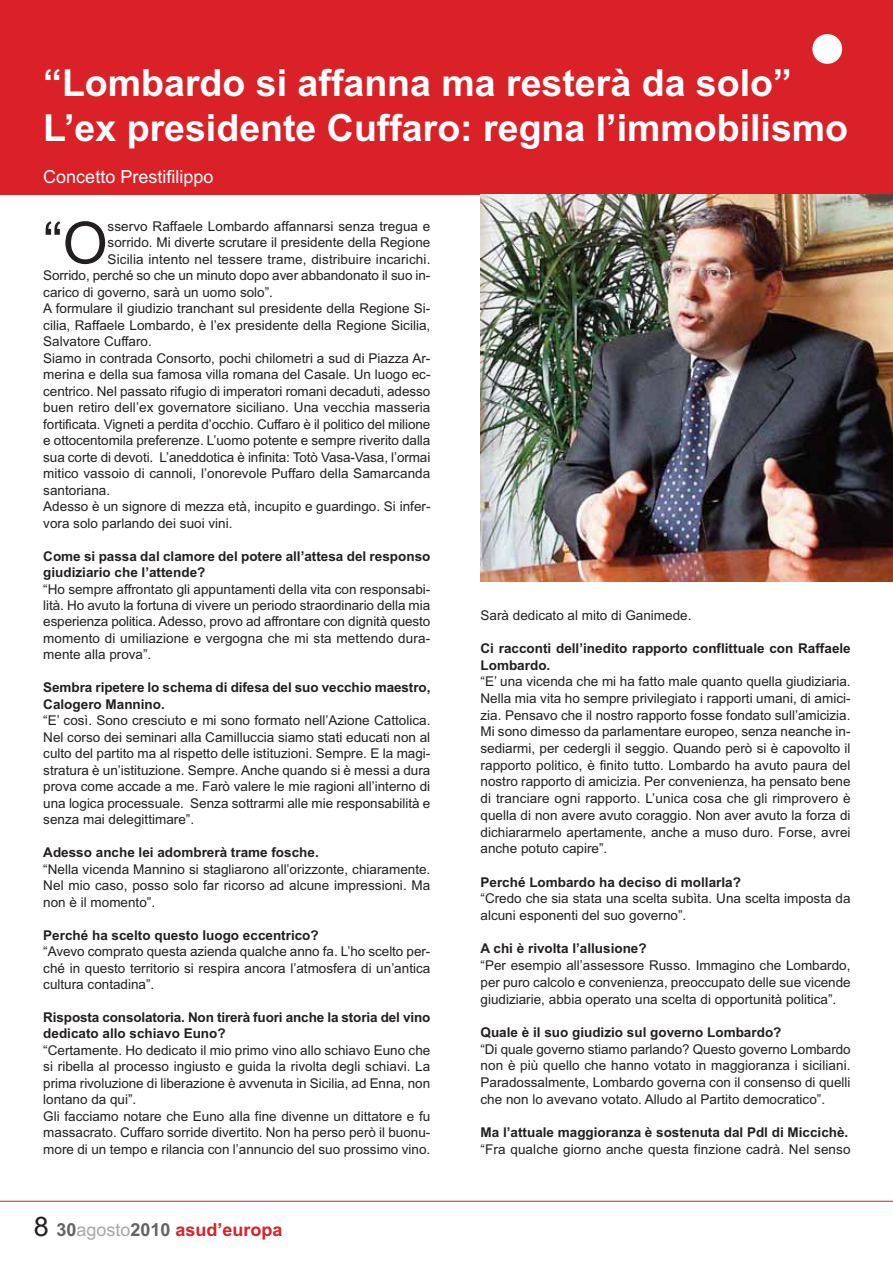
<style>
.page{position:relative;width:893px;height:1263px;background:#fff}
.page>*{position:absolute;margin:0;border:0;box-sizing:border-box;transform-origin:0 0}
.t1{font:57.9px "Arial";color:#231f20}
.t2{font:700 37.5px/45px "Arial";color:#fff}
.t3{font:700 18px "Arial";color:#da2128}
.t4{font:18px "Arial";color:#fff}
.t5{font:13.5px/16.5px "Arial";color:#231f20;text-align:justify}
.t6{font:700 13.5px/16.5px "Arial";color:#231f20}
.s1{font-weight:400;font-size:27px;color:#231f20}
.s2{color:#656262}
.s3{font-weight:400;color:#a9a7a6}
</style>
<div class="page">
<div style="left:0;top:0;width:892px;height:194px;background:#da2128"></div>
<div style="left:812px;top:34px;width:30px;height:30px;background:#fff;border-radius:50%"></div>
<hr style="left:0;top:1201px;width:892px;height:1px;background:#da2128">
<img style="left:480px;top:194px;width:412px;height:388px">
<h2 class="t2" style="left:43px;top:64px;width:806px">“Lombardo si affanna ma resterà da solo”<br>L’ex presidente Cuffaro: regna l’immobilismo</h2>
<h3 class="t4" style="left:43px;top:170px;width:172px">Concetto Prestifilippo</h3>
<h1 class="t1" style="left:43px;top:222px;width:66px">“O</h1>
<p class="t5" style="left:108px;top:219px;width:324px">sservo Raffaele Lombardo affannarsi senza tregua e</p>
<p class="t5" style="left:108px;top:236px;width:324px">sorrido. Mi diverte scrutare il presidente della Regione</p>
<p class="t5" style="left:108px;top:252px;width:324px">Sicilia intento nel tessere trame, distribuire incarichi.</p>
<p class="t5" style="left:43px;top:269px;width:388px">Sorrido, perché so che un minuto dopo aver abbandonato il suo in-</p>
<p class="t5" style="left:43px;top:285px;width:231px">carico di governo, sarà un uomo solo”.</p>
<p class="t5" style="left:43px;top:302px;width:388px">A formulare il giudizio tranchant sul presidente della Regione Si-</p>
<p class="t5" style="left:43px;top:318px;width:388px">cilia, Raffaele Lombardo, è l’ex presidente della Regione Sicilia,</p>
<p class="t5" style="left:43px;top:335px;width:110px">Salvatore Cuffaro.</p>
<p class="t5" style="left:43px;top:351px;width:388px">Siamo in contrada Consorto, pochi chilometri a sud di Piazza Ar-</p>
<p class="t5" style="left:43px;top:368px;width:389px">merina e della sua famosa villa romana del Casale. Un luogo ec-</p>
<p class="t5" style="left:43px;top:384px;width:388px">centrico. Nel passato rifugio di imperatori romani decaduti, adesso</p>
<p class="t5" style="left:43px;top:401px;width:388px">buen retiro dell’ex governatore siciliano. Una vecchia masseria</p>
<p class="t5" style="left:43px;top:417px;width:388px">fortificata. Vigneti a perdita d’occhio. Cuffaro è il politico del milione</p>
<p class="t5" style="left:43px;top:434px;width:388px">e ottocentomila preferenze. L’uomo potente e sempre riverito dalla</p>
<p class="t5" style="left:43px;top:450px;width:388px">sua corte di devoti. L’aneddotica è infinita: Totò Vasa-Vasa, l’ormai</p>
<p class="t5" style="left:43px;top:467px;width:388px">mitico vassoio di cannoli, l’onorevole Puffaro della Samarcanda</p>
<p class="t5" style="left:43px;top:483px;width:68px">santoriana.</p>
<p class="t5" style="left:43px;top:499px;width:389px">Adesso è un signore di mezza età, incupito e guardingo. Si infer-</p>
<p class="t5" style="left:43px;top:516px;width:191px">vora solo parlando dei suoi vini.</p>
<p class="t6" style="left:43px;top:549px;width:388px">Come si passa dal clamore del potere all’attesa del responso giudiziario che l’attende?</p>
<p class="t5" style="left:43px;top:582px;width:388px">“Ho sempre affrontato gli appuntamenti della vita con responsabi&shy;lità. Ho avuto la fortuna di vivere un periodo straordinario della mia esperienza politica. Adesso, provo ad affrontare con dignità questo momento di umiliazione e vergogna che mi sta mettendo dura&shy;mente alla prova”.</p>
<p class="t6" style="left:43px;top:681px;width:388px">Sembra ripetere lo schema di difesa del suo vecchio maestro,<br>Calogero Mannino.</p>
<p class="t5" style="left:43px;top:714px;width:388px">“E’ così. Sono cresciuto e mi sono formato nell’Azione Cattolica.<br>Nel corso dei seminari alla Camilluccia siamo stati educati non al culto del partito ma al rispetto delle istituzioni. Sempre. E la magi&shy;stratura è un’istituzione. Sempre. Anche quando si è messi a dura prova come accade a me. Farò valere le mie ragioni all’interno di una logica processuale. Senza sottrarmi alle mie responsabilità e senza mai delegittimare”.</p>
<p class="t6" style="left:43px;top:846px;width:277px">Adesso anche lei adombrerà trame fosche.</p>
<p class="t5" style="left:43px;top:862px;width:388px">“Nella vicenda Mannino si stagliarono all’orizzonte, chiaramente.<br>Nel mio caso, posso solo far ricorso ad alcune impressioni. Ma non è il momento”.</p>
<p class="t6" style="left:43px;top:928px;width:277px">Perché ha scelto questo luogo eccentrico?</p>
<p class="t5" style="left:43px;top:944px;width:388px">“Avevo comprato questa azienda qualche anno fa. L’ho scelto per&shy;ché in questo territorio si respira ancora l’atmosfera di un’antica cultura contadina”.</p>
<p class="t6" style="left:43px;top:1010px;width:388px">Risposta consolatoria. Non tirerà fuori anche la storia del vino dedicato allo schiavo Euno?</p>
<p class="t5" style="left:43px;top:1043px;width:388px;text-align:left">“Certamente. Ho dedicato il mio primo vino allo schiavo Euno che si ribella al processo ingiusto e guida la rivolta degli schiavi. La prima rivoluzione di liberazione è avvenuta in Sicilia, ad Enna, non lontano da qui”.<br>Gli facciamo notare che Euno alla fine divenne un dittatore e fu massacrato. Cuffaro sorride divertito. Non ha perso però il buonu&shy;more di un tempo e rilancia con l’annuncio del suo prossimo vino.</p>
<p class="t5" style="left:480px;top:608px;width:212px">Sarà dedicato al mito di Ganimede.</p>
<p class="t6" style="left:480px;top:641px;width:372px">Ci racconti dell’inedito rapporto conflittuale con Raffaele<br>Lombardo.</p>
<p class="t5" style="left:480px;top:675px;width:371px">“E’ una vicenda che mi ha fatto male quanto quella giudiziaria.<br>Nella mia vita ho sempre privilegiato i rapporti umani, di amici&shy;zia. Pensavo che il nostro rapporto fosse fondato sull’amicizia.<br>Mi sono dimesso da parlamentare europeo, senza neanche in&shy;sediarmi, per cedergli il seggio. Quando però si è capovolto il rapporto politico, è finito tutto. Lombardo ha avuto paura del nostro rapporto di amicizia. Per convenienza, ha pensato bene di tranciare ogni rapporto. L’unica cosa che gli rimprovero è quella di non avere avuto coraggio. Non aver avuto la forza di dichiararmelo apertamente, anche a muso duro. Forse, avrei anche potuto capire”.</p>
<p class="t6" style="left:480px;top:875px;width:262px">Perché Lombardo ha deciso di mollarla?</p>
<p class="t5" style="left:480px;top:892px;width:371px">“Credo che sia stata una scelta subìta. Una scelta imposta da alcuni esponenti del suo governo”.</p>
<p class="t6" style="left:480px;top:942px;width:168px">A chi è rivolta l’allusione?</p>
<p class="t5" style="left:480px;top:958px;width:371px">“Per esempio all’assessore Russo. Immagino che Lombardo, per puro calcolo e convenienza, preoccupato delle sue vicende giudiziarie, abbia operato una scelta di opportunità politica”.</p>
<p class="t6" style="left:480px;top:1025px;width:302px">Quale è il suo giudizio sul governo Lombardo?</p>
<p class="t5" style="left:480px;top:1042px;width:371px">“Di quale governo stiamo parlando? Questo governo Lombardo non è più quello che hanno votato in maggioranza i siciliani.<br>Paradossalmente, Lombardo governa con il consenso di quelli che non lo avevano votato. Alludo al Partito democratico”.</p>
<p class="t6" style="left:480px;top:1125px;width:369px">Ma l’attuale maggioranza è sostenuta dal Pdl di Miccichè.</p>
<p class="t5" style="left:480px;top:1142px;width:371px">“Fra qualche giorno anche questa finzione cadrà. Nel senso</p>
<h3 class="t3" style="left:34px;top:1223px;width:250px"><span class="s1">8</span> <span class="s2">30</span><span class="s3">agosto</span><span class="s2">2010</span> asud’europa</h3>
</div>
